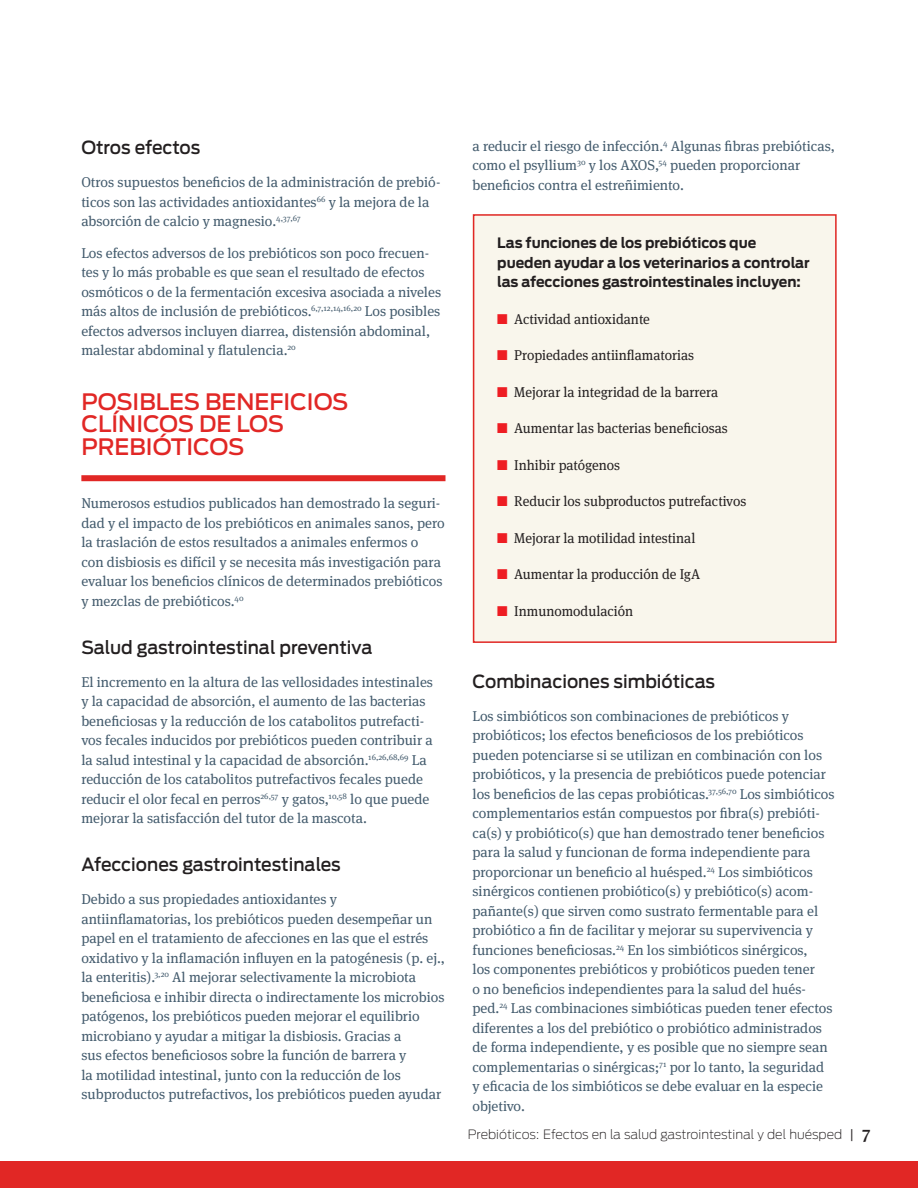
<style>
.page{position:relative;width:918px;height:1188px;background:#fff}
.page>*{position:absolute;margin:0;border:0;box-sizing:border-box;transform-origin:0 0}
.H1_Red{font:500 22.5px/22.5px "Ford Antenna";color:#e12725}
.t1{font:500 18px "Ford Antenna";color:#231f20}
.t2{font:14.25px/19.5px "Meta Serif Pro";color:#435b6d}
.t3{font:14.25px "Meta Serif Pro";color:#231f20}
.Bullet{font:700 14.25px/19.5px "Ford Antenna";color:#231f20}
.t4{font:200 12.75px "Ford Antenna";color:#231f20}
.s1{color:#ee1d23}
.s2{font-weight:300}
.s3{font-family:"Meta Serif Pro";font-weight:500;font-size:18px}
</style>
<div class="page">
<div style="left:0;top:1161px;width:918px;height:27px;background:#e12725"></div>
<div style="left:81px;top:475px;width:365px;height:6px;background:#e12725"></div>
<div style="left:473px;top:214px;width:364px;height:429px;background:#f9f6ec"></div>
<div style="left:473px;top:214px;width:364px;height:429px;border:2px solid #e12725"></div>
<h2 class="t1" style="left:81px;top:132px;width:121px">Otros efectos</h2>
<p class="t2" style="left:81px;top:172px;width:361px">Otros supuestos beneficios de la administración de prebió&shy;ticos son las actividades antioxidantes<sup>66</sup> y la mejora de la absorción de calcio y magnesio.<sup>4,37,67</sup></p>
<p class="t2" style="left:81px;top:242px;width:361px">Los efectos adversos de los prebióticos son poco frecuen&shy;tes y lo más probable es que sean el resultado de efectos osmóticos o de la fermentación excesiva asociada a niveles más altos de inclusión de prebióticos.<sup>6,7,12,14,16,20</sup> Los posibles efectos adversos incluyen diarrea, distensión abdominal, malestar abdominal y flatulencia.<sup>20</sup></p>
<p class="H1_Red" style="left:81px;top:388px;width:269px">POSIBLES BENEFICIOS<br>CLÍNICOS DE LOS<br>PREBIÓTICOS</p>
<p class="t2" style="left:81px;top:493px;width:365px">Numerosos estudios publicados han demostrado la seguri&shy;dad y el impacto de los prebióticos en animales sanos, pero la traslación de estos resultados a animales enfermos o<br>con disbiosis es difícil y se necesita más investigación para evaluar los beneficios clínicos de determinados prebióticos y mezclas de prebióticos.<sup>40</sup></p>
<h2 class="t1" style="left:81px;top:631px;width:293px">Salud gastrointestinal preventiva</h2>
<p class="t2" style="left:81px;top:671px;width:353px">El incremento en la altura de las vellosidades intestinales y la capacidad de absorción, el aumento de las bacterias beneficiosas y la reducción de los catabolitos putrefacti&shy;vos fecales inducidos por prebióticos pueden contribuir a la salud intestinal y la capacidad de absorción.<sup>16,26,68,69</sup> La reducción de los catabolitos putrefactivos fecales puede reducir el olor fecal en perros<sup>26,57</sup> y gatos,<sup>10,58</sup> lo que puede mejorar la satisfacción del tutor de la mascota.</p>
<h2 class="t1" style="left:81px;top:849px;width:261px">Afecciones gastrointestinales</h2>
<p class="t2" style="left:81px;top:889px;width:365px">Debido a sus propiedades antioxidantes y antiinflamatorias, los prebióticos pueden desempeñar un papel en el tratamiento de afecciones en las que el estrés oxidativo y la inflamación influyen en la patogénesis (p. ej., la enteritis).<sup>3,20</sup> Al mejorar selectivamente la microbiota beneficiosa e inhibir directa o indirectamente los microbios patógenos, los prebióticos pueden mejorar el equilibrio microbiano y ayudar a mitigar la disbiosis. Gracias a<br>sus efectos beneficiosos sobre la función de barrera y<br>la motilidad intestinal, junto con la reducción de los subproductos putrefactivos, los prebióticos pueden ayudar</p>
<p class="t2" style="left:472px;top:135px;width:364px">a reducir el riesgo de infección.<sup>4</sup> Algunas fibras prebióticas, como el psyllium<sup>30</sup> y los AXOS,<sup>54</sup> pueden proporcionar beneficios contra el estreñimiento.</p>
<p class="Bullet" style="left:497px;top:232px;width:314px">Las funciones de los prebióticos que pueden ayudar a los veterinarios a controlar las afecciones gastrointestinales incluyen:</p>
<p class="t3" style="left:497px;top:308px;width:154px"><span class="s1">■</span> Actividad antioxidante</p>
<p class="t3" style="left:497px;top:345px;width:198px"><span class="s1">■</span> Propiedades antiinflamatorias</p>
<p class="t3" style="left:497px;top:381px;width:223px"><span class="s1">■</span> Mejorar la integridad de la barrera</p>
<p class="t3" style="left:497px;top:418px;width:232px"><span class="s1">■</span> Aumentar las bacterias beneficiosas</p>
<p class="t3" style="left:497px;top:454px;width:124px"><span class="s1">■</span> Inhibir patógenos</p>
<p class="t3" style="left:497px;top:491px;width:251px"><span class="s1">■</span> Reducir los subproductos putrefactivos</p>
<p class="t3" style="left:497px;top:527px;width:200px"><span class="s1">■</span> Mejorar la motilidad intestinal</p>
<p class="t3" style="left:497px;top:564px;width:204px"><span class="s1">■</span> Aumentar la producción de IgA</p>
<p class="t3" style="left:497px;top:600px;width:137px"><span class="s1">■</span> Inmunomodulación</p>
<h2 class="t1" style="left:472px;top:665px;width:244px">Combinaciones simbióticas</h2>
<p class="t2" style="left:472px;top:705px;width:364px">Los simbióticos son combinaciones de prebióticos y probióticos; los efectos beneficiosos de los prebióticos pueden potenciarse si se utilizan en combinación con los probióticos, y la presencia de prebióticos puede potenciar los beneficios de las cepas probióticas.<sup>37,56,70</sup> Los simbióticos complementarios están compuestos por fibra(s) prebióti&shy;ca(s) y probiótico(s) que han demostrado tener beneficios para la salud y funcionan de forma independiente para proporcionar un beneficio al huésped.<sup>24</sup> Los simbióticos sinérgicos contienen probiótico(s) y prebiótico(s) acom&shy;pañante(s) que sirven como sustrato fermentable para el probiótico a fin de facilitar y mejorar su supervivencia y funciones beneficiosas.<sup>24</sup> En los simbióticos sinérgicos,<br>los componentes prebióticos y probióticos pueden tener<br>o no beneficios independientes para la salud del hués&shy;ped.<sup>24</sup> Las combinaciones simbióticas pueden tener efectos diferentes a los del prebiótico o probiótico administrados de forma independiente, y es posible que no siempre sean complementarias o sinérgicas;<sup>71</sup> por lo tanto, la seguridad y eficacia de los simbióticos se debe evaluar en la especie objetivo.</p>
<p class="t4" style="left:468px;top:1124px;width:404px">Prebióticos: Efectos en la salud gastrointestinal y del huésped <span class="s2">|</span> <span class="s3">7</span></p>
</div>
